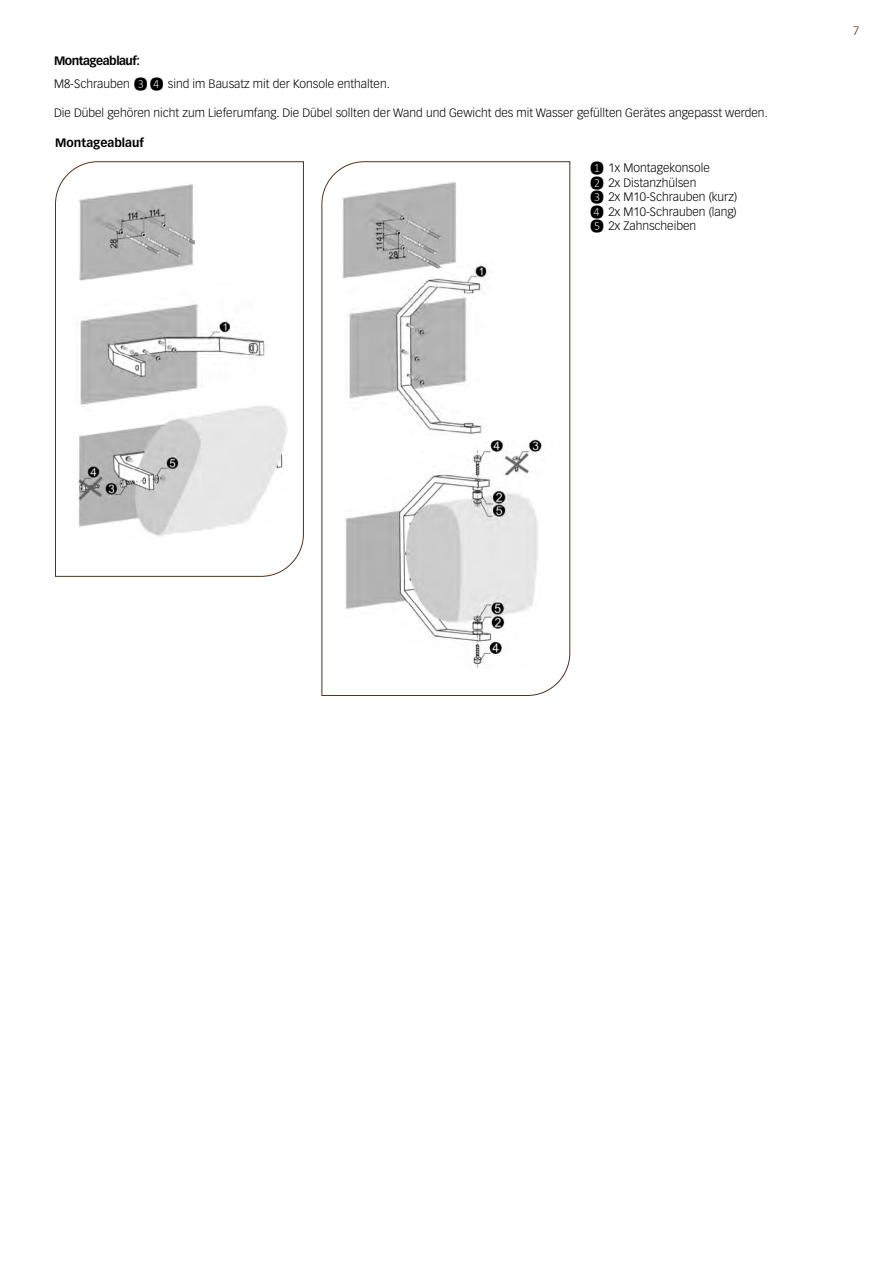
<style>
.page{position:relative;width:893px;height:1263px;background:#fff}
.page>*{position:absolute;margin:0;border:0;box-sizing:border-box;transform-origin:0 0}
.t1{font:300 12px/14.4px "Vectora LH";color:#000}
.t2{font:700 12px "Vectora LH";color:#000}
.t3{font:300 12px "Vectora LH";color:#563218}
.s1{font-weight:700}
.s2{font-family:"Calibri"}
</style>
<div class="page">
<svg style="left:55px;top:161px;width:249px;height:416px"></svg>
<svg style="left:321px;top:161px;width:249px;height:535px"></svg>
<img style="left:77px;top:182px;width:118px;height:100px">
<img style="left:340px;top:179px;width:118px;height:80px">
<img style="left:338px;top:259px;width:156px;height:174px">
<img style="left:68px;top:282px;width:200px;height:133px">
<img style="left:74px;top:401px;width:216px;height:147px">
<img style="left:338px;top:433px;width:216px;height:236px">
<p class="t1" style="left:54px;top:49px;width:337px;line-height:23px"><span class="s1">Montageablauf:<br></span>M8-Schrauben <span class="s2">❸❹</span> sind im Bausatz mit der Konsole enthalten.</p>
<p class="t1" style="left:54px;top:105px;width:715px">Die Dübel gehören nicht zum Lieferumfang. Die Dübel sollten der Wand und Gewicht des mit Wasser gefüllten Gerätes angepasst werden.</p>
<p class="t2" style="left:55px;top:135px;width:90px">Montageablauf</p>
<p class="t1" style="left:589px;top:161px;width:149px"><span class="s2">❶</span> 1x Montagekonsole<br><span class="s2">❷</span> 2x Distanzhülsen<br><span class="s2">❸</span> 2x M10-Schrauben (kurz)<br><span class="s2">❹</span> 2x M10-Schrauben (lang)<br><span class="s2">❺</span> 2x Zahnscheiben</p>
<p class="t3" style="left:853px;top:23px;width:8px">7</p>
</div>
